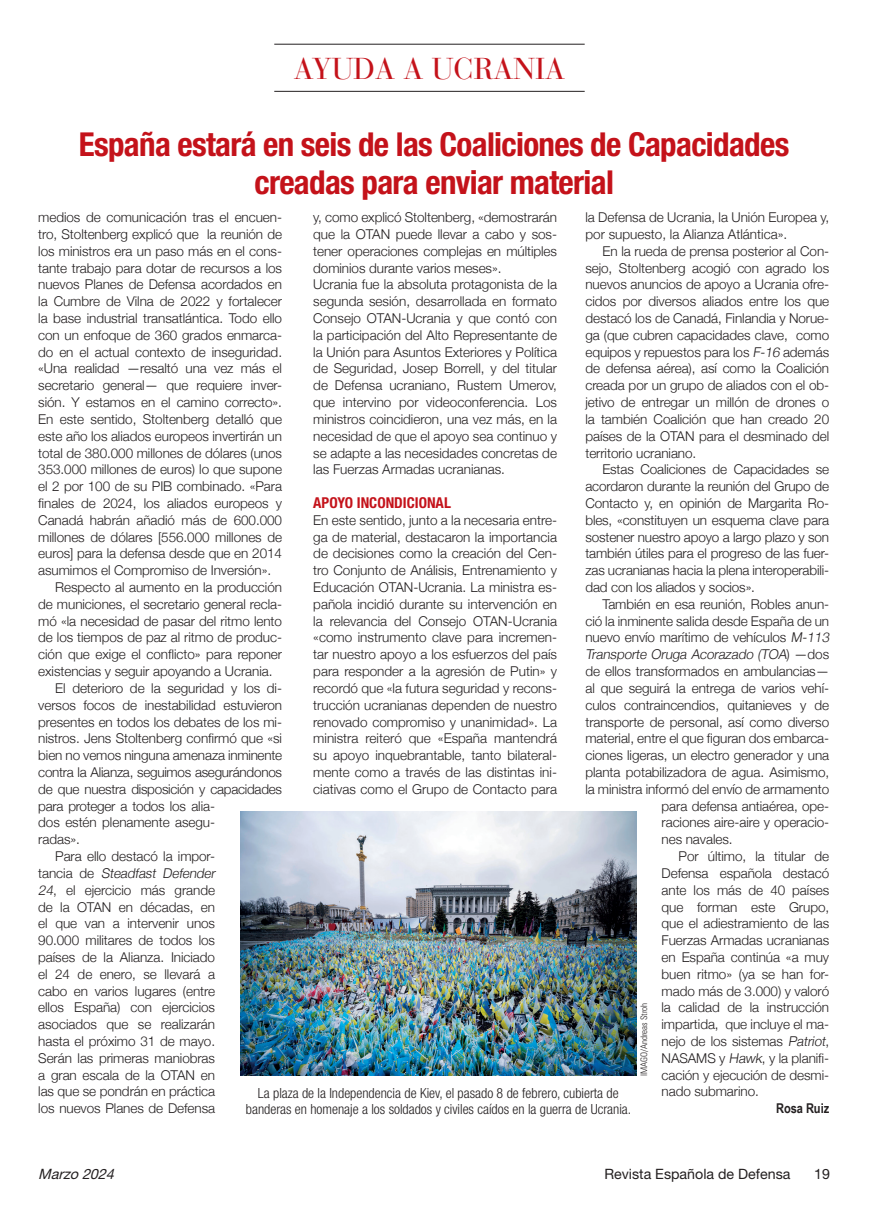
<style>
.page{position:relative;width:893px;height:1217px;background:#fff}
.page>*{position:absolute;margin:0;border:0;box-sizing:border-box;transform-origin:0 0}
.Coro-Sumario{font:700 condensed 33px/37.5px "Helvetica Neue";letter-spacing:-.02em;color:#c4121a;text-align:center}
.Título_B{font:30px "Bauer Bodoni";color:#c4121a}
.Coro-Texto{font:700 condensed 15px "Helvetica Neue";color:#c4121a}
.t1{font:14.25px "Helvetica Neue";color:#231f20}
.t2{font:italic 14.25px "Helvetica Neue";color:#231f20}
.Título_B-2{font:300 condensed 13.95px/16.5px "Helvetica Neue";color:#231f20;text-align:center}
.Coro-Texto-2{font:300 13.5px/16.8px "Helvetica Neue";letter-spacing:-.005em;color:#231f20;text-align:justify}
.Coro-Texto-3{font:italic 300 13.5px "Helvetica Neue";color:#231f20}
.Firma{font:700 13.5px "Arial Narrow";letter-spacing:-.005em;color:#231f20}
.Crédito_foto{font:300 condensed 9px "Univers";letter-spacing:-.005em;color:#231f20}
.s1{font-style:italic}
.s2{font-style:normal}
</style>
<div class="page">
<hr style="left:274px;top:91px;width:311px;height:1px;background:#231f20">
<hr style="left:274px;top:44px;width:311px;height:1px;background:#231f20">
<img style="left:241px;top:811px;width:395px;height:264px">
<p class="Título_B" style="left:294px;top:51px;width:273px">AYUDA A UCRANIA</p>
<p class="Coro-Sumario" style="left:79px;top:125px;width:712px">España estará en seis de las Coaliciones de Capacidades creadas para enviar material</p>
<p class="Coro-Texto-2" style="left:313px;top:208px;width:245px">y, como explicó Stoltenberg, «demostrarán que la OTAN puede llevar a cabo y sos&shy;tener operaciones complejas en múltiples dominios durante varios meses».</p>
<p class="Coro-Texto-2" style="left:313px;top:275px;width:245px">Ucrania fue la absoluta protagonista de la segunda sesión, desarrollada en formato Consejo OTAN-Ucrania y que contó con la participación del Alto Representante de la Unión para Asuntos Exteriores y Política de Seguridad, Josep Borrell, y del titular de Defensa ucraniano, Rustem Umerov, que intervino por videoconferencia. Los ministros coincidieron, una vez más, en la necesidad de que el apoyo sea continuo y se adapte a las necesidades concretas de las Fuerzas Armadas ucranianas.</p>
<p class="Coro-Texto" style="left:313px;top:493px;width:139px">APOYO INCONDICIONAL</p>
<p class="Coro-Texto-2" style="left:313px;top:510px;width:245px">En este sentido, junto a la necesaria entre&shy;ga de material, destacaron la importancia de decisiones como la creación del Cen&shy;tro Conjunto de Análisis, Entrenamiento y Educación OTAN-Ucrania. La ministra es&shy;pañola incidió durante su intervención en la relevancia del Consejo OTAN-Ucrania «como instrumento clave para incremen&shy;tar nuestro apoyo a los esfuerzos del país para responder a la agresión de Putin» y recordó que «la futura seguridad y recons&shy;trucción ucranianas dependen de nuestro renovado compromiso y unanimidad». La ministra reiteró que «España mantendrá su apoyo inquebrantable, tanto bilateral&shy;mente como a través de las distintas ini&shy;ciativas como el Grupo de Contacto para</p>
<p class="Coro-Texto-2" style="left:38px;top:208px;width:245px">medios de comunicación tras el encuen&shy;tro, Stoltenberg explicó que la reunión de los ministros era un paso más en el cons&shy;tante trabajo para dotar de recursos a los nuevos Planes de Defensa acordados en la Cumbre de Vilna de 2022 y fortalecer la base industrial transatlántica. Todo ello con un enfoque de 360 grados enmarca&shy;do en el actual contexto de inseguridad. «Una realidad —resaltó una vez más el secretario general— que requiere inver&shy;sión. Y estamos en el camino correcto».<br>En este sentido, Stoltenberg detalló que este año los aliados europeos invertirán un total de 380.000 millones de dólares (unos 353.000 millones de euros) lo que supone el 2 por 100 de su PIB combinado. «Para finales de 2024, los aliados europeos y Canadá habrán añadió más de 600.000 millones de dólares [556.000 millones de euros] para la defensa desde que en 2014 asumimos el Compromiso de Inversión».</p>
<p class="Coro-Texto-2" style="left:38px;top:577px;width:245px;text-indent:17px">Respecto al aumento en la producción de municiones, el secretario general recla&shy;mó «la necesidad de pasar del ritmo lento de los tiempos de paz al ritmo de produc&shy;ción que exige el conflicto» para reponer existencias y seguir apoyando a Ucrania.</p>
<p class="Coro-Texto-2" style="left:38px;top:678px;width:245px;text-align:left;text-indent:17px">El deterioro de la seguridad y los di&shy;versos focos de inestabilidad estuvieron presentes en todos los debates de los mi&shy;nistros. Jens Stoltenberg confirmó que «si bien no vemos ninguna amenaza inminente contra la Alianza, seguimos asegurándonos de que nuestra disposición y capacidades para proteger a todos los alia-<br>dos estén plenamente asegu-<br>radas».</p>
<p class="Coro-Texto-2" style="left:38px;top:846px;width:181px;text-align:left;text-indent:17px">Para ello destacó la impor&shy;t a n c i a d e <span class="s1">Steadfast Defender<br>24</span>, el ejercicio más grande de la OTAN en décadas, en el que van a intervenir unos<br>90.000 militares de todos los países de la Alianza. Iniciado el 24 de enero, se llevará a cabo en varios lugares (entre ellos España) con ejercicios asociados que se realizarán hasta el próximo 31 de mayo.<br>Serán las primeras maniobras a gran escala de la OTAN en las que se pondrán en práctica los nuevos Planes de Defensa</p>
<p class="Coro-Texto-2" style="left:585px;top:208px;width:245px">la Defensa de Ucrania, la Unión Europea y, por supuesto, la Alianza Atlántica».</p>
<p class="Coro-Texto-2" style="left:585px;top:241px;width:245px;text-indent:17px">En la rueda de prensa posterior al Con&shy;sejo, Stoltenberg acogió con agrado los nuevos anuncios de apoyo a Ucrania ofre&shy;cidos por diversos aliados entre los que destacó los de Canadá, Finlandia y Norue&shy;ga (que cubren capacidades clave, como equipos y repuestos para los <span class="s1">F-16</span> además de defensa aérea), así como la Coalición creada por un grupo de aliados con el ob&shy;jetivo de entregar un millón de drones o la también Coalición que han creado 20 países de la OTAN para el desminado del territorio ucraniano.</p>
<p class="Coro-Texto-2" style="left:585px;top:460px;width:245px;text-indent:17px">Estas Coaliciones de Capacidades se acordaron durante la reunión del Grupo de Contacto y, en opinión de Margarita Ro&shy;bles, «constituyen un esquema clave para sostener nuestro apoyo a largo plazo y son también útiles para el progreso de las fuer&shy;zas ucranianas hacia la plena interoperabili&shy;dad con los aliados y socios».</p>
<p class="Coro-Texto-2" style="left:602px;top:594px;width:228px">También en esa reunión, Robles anun-</p>
<p class="Coro-Texto-2" style="left:585px;top:611px;width:245px">ció la inminente salida desde España de un</p>
<p class="Coro-Texto-2" style="left:585px;top:628px;width:248px">nuevo envío marítimo de vehículos <span class="s1">M-113</span></p>
<p class="Coro-Texto-3" style="left:585px;top:643px;width:245px">Transporte Oruga Acorazado (TOA<span class="s2">) — d o s</span></p>
<p class="Coro-Texto-2" style="left:585px;top:661px;width:245px">de ellos transformados en ambulancias—</p>
<p class="Coro-Texto-2" style="left:585px;top:678px;width:245px">al que seguirá la entrega de varios vehí-</p>
<p class="Coro-Texto-2" style="left:585px;top:695px;width:245px">culos contraincendios, quitanieves y de</p>
<p class="Coro-Texto-2" style="left:585px;top:712px;width:245px">transporte de personal, así como diverso</p>
<p class="Coro-Texto-2" style="left:585px;top:729px;width:245px">material, entre el que figuran dos embarca-</p>
<p class="Coro-Texto-2" style="left:585px;top:745px;width:245px">ciones ligeras, un electro generador y una</p>
<p class="Coro-Texto-2" style="left:585px;top:762px;width:245px">planta potabilizadora de agua. Asimismo,</p>
<p class="Coro-Texto-2" style="left:585px;top:779px;width:245px">la ministra informó del envío de armamento</p>
<p class="Coro-Texto-2" style="left:662px;top:796px;width:169px">para defensa antiaérea, ope-</p>
<p class="Coro-Texto-2" style="left:662px;top:813px;width:169px">raciones aire-aire y operacio-</p>
<p class="Coro-Texto-2" style="left:662px;top:829px;width:73px">nes navales.</p>
<p class="Coro-Texto-2" style="left:662px;top:846px;width:169px;text-indent:17px">Por último, la titular de Defensa española destacó ante los más de 40 países que forman este Grupo, que el adiestramiento de las Fuerzas Armadas ucranianas en España continúa «a muy buen ritmo» (ya se han for&shy;mado más de 3.000) y valoró la calidad de la instrucción impartida, que incluye el ma&shy;nejo de los sistemas <span class="s1">Patriot</span>, NASAMS y <span class="s1">Hawk</span>, y la planifi&shy;cación y ejecución de desmi&shy;nado submarino.</p>
<p class="Firma" style="left:776px;top:1097px;width:54px">Rosa Ruiz</p>
<p class="Crédito_foto" style="left:638px;top:1075px;width:74px;rotate:-90deg">IMAGO/Andreas Stroh</p>
<p class="Título_B-2" style="left:246px;top:1084px;width:387px">La plaza de la Independencia de Kiev, el pasado 8 de febrero, cubierta de banderas en homenaje a los soldados y civiles caídos en la guerra de Ucrania.</p>
<p class="t2" style="left:38px;top:1164px;width:81px">Marzo 2024</p>
<p class="t1" style="left:604px;top:1164px;width:188px">Revista Española de Defensa</p>
<p class="t1" style="left:814px;top:1164px;width:17px">19</p>
</div>
